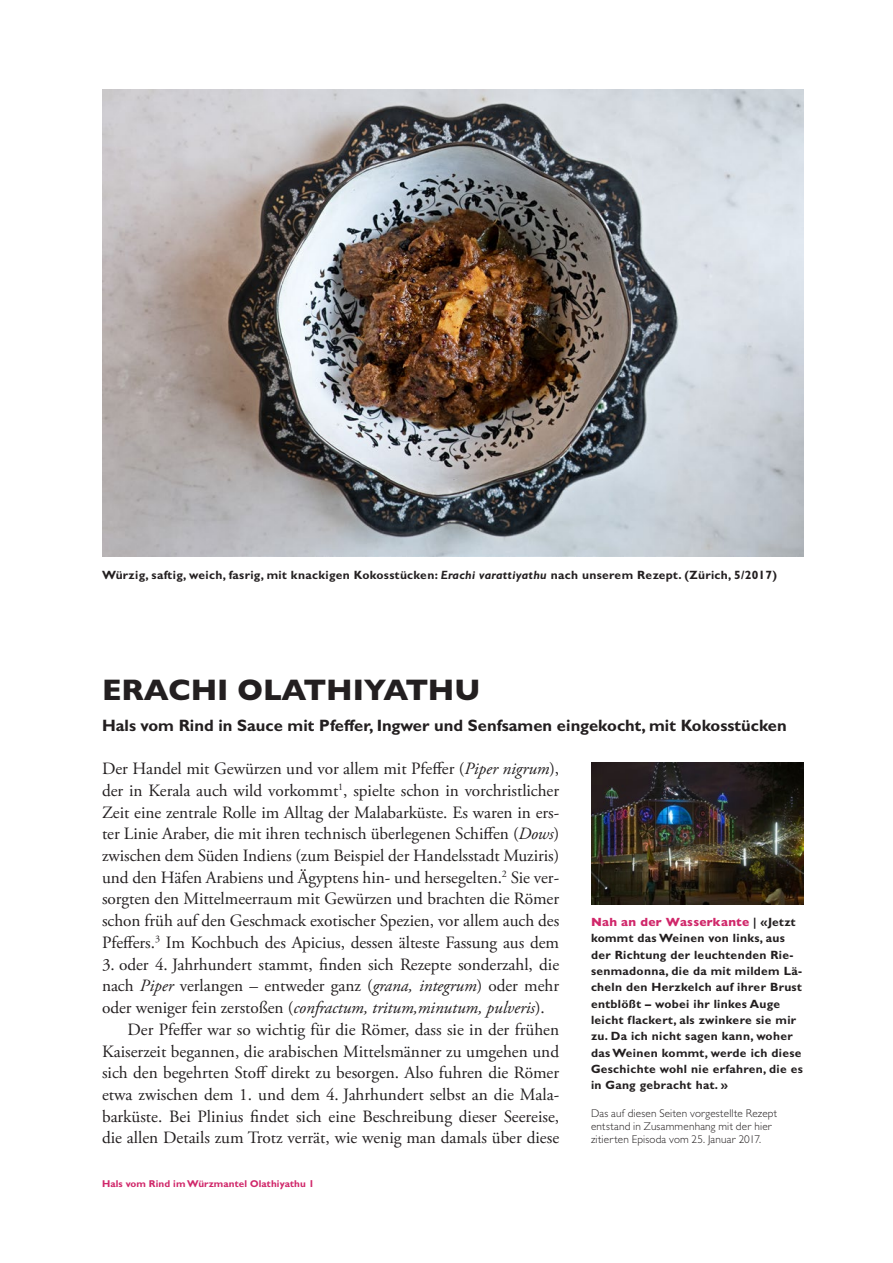
<style>
.page{position:relative;width:893px;height:1263px;background:#fff}
.page>*{position:absolute;margin:0;border:0;box-sizing:border-box;transform-origin:0 0}
.Titel{font:800 30px "Gill Sans MT Pro";color:#231f20}
.Lauftext_ohne_Einzug{font:17.25px/21.8px "Adobe Garamond Pro";letter-spacing:-.005em;color:#231f20;text-align:justify}
.Lauftext_mit_Einzug{font:17.25px/21.8px "Adobe Garamond Pro";color:#231f20;text-align:justify}
.Vorspann{font:700 16.5px "Gill Sans MT Pro";color:#231f20}
.Marginaltext_-_8_Bol{font:700 12px/16.4px "Gill Sans MT Pro";letter-spacing:.025em;color:#231f20}
.Bildlegende{font:700 12px "Gill Sans MT Pro";letter-spacing:.025em;color:#231f20}
.Anmerkungen_-_7_5_Li{font:300 11.25px/13px "Gill Sans MT Pro";letter-spacing:.015em;color:#231f20}
.t1{font:700 9.9px "Gill Sans MT Pro";letter-spacing:.01em;color:#d0276a}
.s1{font-style:italic}
.s2{font-weight:800;color:#d0276a}
</style>
<div class="page">
<img style="left:102px;top:89px;width:702px;height:468px">
<img style="left:591px;top:763px;width:213px;height:141px">
<p class="Bildlegende" style="left:102px;top:567px;width:676px">Würzig, saftig, weich, fasrig, mit knackigen Kokosstücken: <span class="s1">Erachi varattiyathu</span> nach unserem Rezept. (Zürich, 5/2017)</p>
<p class="Titel" style="left:102px;top:672px;width:380px">ERACHI OLATHIYATHU</p>
<p class="Vorspann" style="left:102px;top:715px;width:686px">Hals vom Rind in Sauce mit Pfeffer, Ingwer und Senfsamen eingekocht, mit Kokosstücken</p>
<p class="Lauftext_ohne_Einzug" style="left:102px;top:758px;width:459px">Der Handel mit Gewürzen und vor allem mit Pfeffer (<span class="s1">Piper nigrum</span>), der in Kerala auch wild vorkommt<sup>1</sup>, spielte schon in vorchristlicher Zeit eine zentrale Rolle im Alltag der Malabarküste. Es waren in ers&shy;ter Linie Araber, die mit ihren technisch überlegenen Schiffen (<span class="s1">Dows</span>) zwischen dem Süden Indiens (zum Beispiel der Handelsstadt Muziris) und den Häfen Arabiens und Ägyptens hin- und hersegelten.<sup>2</sup> Sie ver&shy;sorgten den Mittelmeerraum mit Gewürzen und brachten die Römer schon früh auf den Geschmack exotischer Spezien, vor allem auch des Pfeffers.<sup>3</sup> Im Kochbuch des Apicius, dessen älteste Fassung aus dem</p>
<p class="Lauftext_ohne_Einzug" style="left:102px;top:954px;width:459px">3. oder 4. Jahrhundert stammt, finden sich Rezepte sonderzahl, die nach <span class="s1">Piper</span> verlangen – entweder ganz (<span class="s1">grana, integrum</span>) oder mehr oder weniger fein zerstoßen (<span class="s1">confractum, tritum,minutum, pulveris</span>).</p>
<p class="Lauftext_mit_Einzug" style="left:102px;top:1019px;width:459px;text-indent:26px">Der Pfeffer war so wichtig für die Römer, dass sie in der frühen Kaiserzeit begannen, die arabischen Mittelsmänner zu umgehen und sich den begehrten Stoff direkt zu besorgen. Also fuhren die Römer etwa zwischen dem 1. und dem 4. Jahrhundert selbst an die Mala&shy;barküste. Bei Plinius findet sich eine Beschreibung dieser Seereise, die allen Details zum Trotz verrät, wie wenig man damals über diese</p>
<p class="t1" style="left:102px;top:1177px;width:214px">Hals vom Rind im Würzmantel Olathiyathu 1</p>
<p class="Marginaltext_-_8_Bol" style="left:591px;top:914px;width:214px"><span class="s2">Nah an der Wasserkante</span> | «Jetzt kommt das Weinen von links, aus der Richtung der leuchtenden Rie&shy;senmadonna, die da mit mildem Lä&shy;cheln den Herzkelch auf ihrer Brust entblößt – wobei ihr linkes Auge leicht flackert, als zwinkere sie mir zu. Da ich nicht sagen kann, woher das Weinen kommt, werde ich diese<br>Geschichte wohl nie erfahren, die es in Gang gebracht hat. »</p>
<p class="Anmerkungen_-_7_5_Li" style="left:591px;top:1107px;width:188px">Das auf diesen Seiten vorgestellte Rezept entstand in Zusammenhang mit der hier zitierten Episoda vom 25. Januar 2017.</p>
</div>
